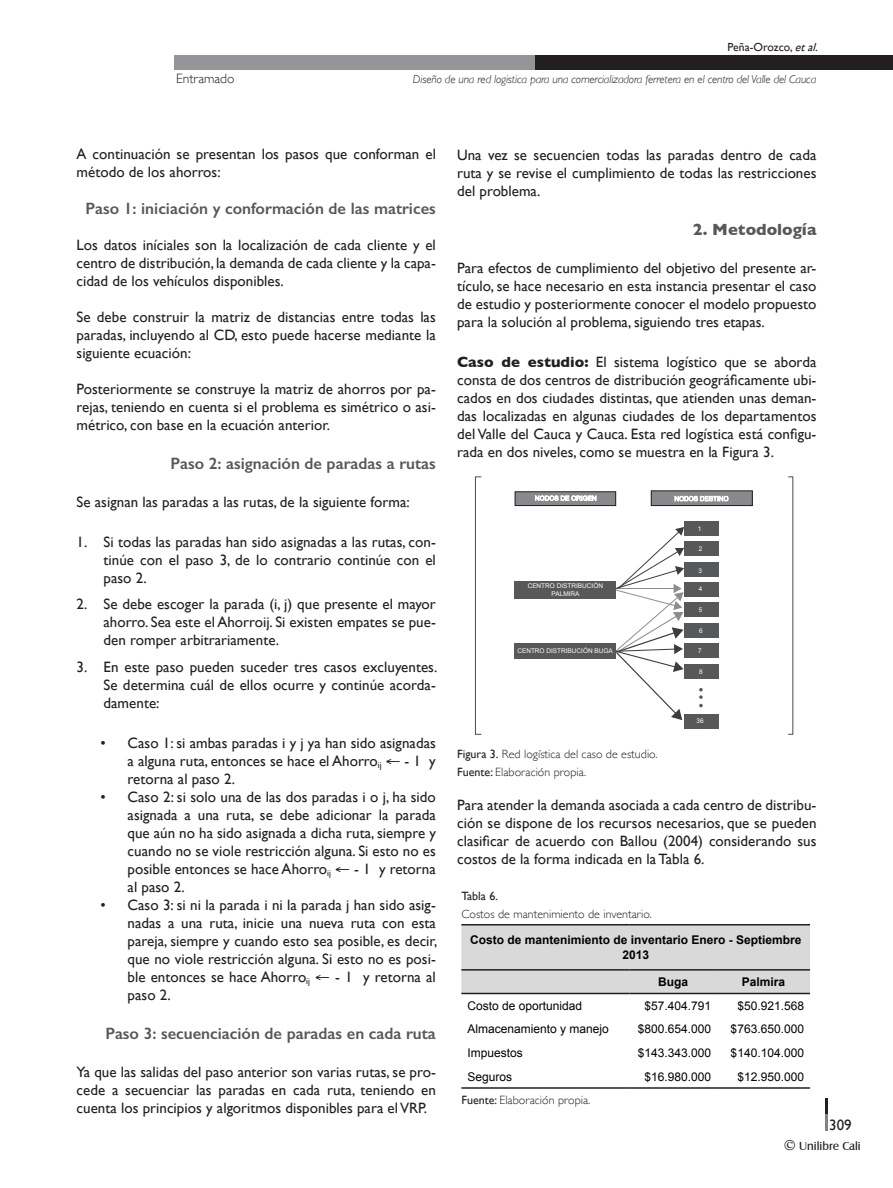
<style>
.page{position:relative;width:893px;height:1188px;background:#fff}
.page>*{position:absolute;margin:0;border:0;box-sizing:border-box;transform-origin:0 0}
.List_Paragraph{font:600 16.5px "Gill Sans";color:#57585a}
.t1{font:700 16.5px "Gill Sans";color:#57585a}
.CUERPO_DE_TEXTO_NUEV{font:15px/18px "Gill Sans";color:#231f20;text-align:justify}
.t2{font:300 13.5px "Gill Sans";color:#231f20}
.t3{font:12px "Arial";color:#000}
.CUERPO_DE_TEXTO_NUEV-2{font:300 12px "Gill Sans";color:#231f20}
.t4{font:700 12px/14.4px "Arial";color:#000;text-align:center}
.t5{font:12px "Castle T";color:#231f20}
.CUERPO_DE_TEXTO_NUEV-3{font:12px "Gill Sans";color:#231f20}
.t6{font:italic 300 11.7px "Gill Sans";letter-spacing:-.01em;color:#231f20}
.t7{font:11.7px "Gill Sans";color:#231f20}
.t8{font:6.45px/7.8px "Arial";color:#fff;text-align:center}
.s1{font-style:italic}
.s2{font-weight:700}
.s3{font-weight:400}
.s4{font-family:"Goudy Old Style T";font-weight:700;font-size:15px}
</style>
<div class="page">
<div style="left:174px;top:55px;width:361px;height:15px;background:#939598"></div>
<div style="left:535px;top:55px;width:358px;height:15px;background:#231f20"></div>
<svg style="left:825px;top:1099px;width:2px;height:31px"></svg>
<div style="left:461px;top:926px;width:349px;height:67px;background:#d9d9d9"></div>
<hr style="left:461px;top:924px;width:168px;height:2px;background:#231f20">
<hr style="left:629px;top:924px;width:88px;height:2px;background:#231f20">
<hr style="left:717px;top:924px;width:93px;height:2px;background:#231f20">
<hr style="left:461px;top:969px;width:168px;height:2px;background:#231f20">
<hr style="left:629px;top:969px;width:88px;height:2px;background:#231f20">
<hr style="left:717px;top:969px;width:93px;height:2px;background:#231f20">
<hr style="left:461px;top:993px;width:168px;height:1px;background:#231f20">
<hr style="left:629px;top:993px;width:88px;height:1px;background:#231f20">
<hr style="left:717px;top:993px;width:93px;height:1px;background:#231f20">
<hr style="left:461px;top:1087px;width:168px;height:2px;background:#231f20">
<hr style="left:629px;top:1087px;width:88px;height:2px;background:#231f20">
<hr style="left:717px;top:1087px;width:93px;height:2px;background:#231f20">
<div style="left:515px;top:492px;width:101px;height:14px;background:#87898c"></div>
<div style="left:515px;top:491px;width:101px;height:15px;border:1px solid #231f20"></div>
<div style="left:651px;top:491px;width:101px;height:15px;background:#87898c"></div>
<div style="left:651px;top:490px;width:102px;height:16px;border:1px solid #231f20"></div>
<div style="left:514px;top:581px;width:102px;height:17px;background:#57585a"></div>
<div style="left:514px;top:643px;width:102px;height:15px;background:#57585a"></div>
<div style="left:684px;top:521px;width:34px;height:15px;background:#57585a"></div>
<div style="left:684px;top:541px;width:34px;height:15px;background:#57585a"></div>
<div style="left:684px;top:562px;width:34px;height:15px;background:#57585a"></div>
<div style="left:684px;top:582px;width:34px;height:15px;background:#57585a"></div>
<div style="left:684px;top:602px;width:34px;height:15px;background:#57585a"></div>
<div style="left:684px;top:623px;width:34px;height:15px;background:#57585a"></div>
<div style="left:684px;top:643px;width:34px;height:15px;background:#57585a"></div>
<div style="left:684px;top:664px;width:34px;height:15px;background:#57585a"></div>
<svg style="left:534px;top:492px;width:63px;height:9px"></svg>
<svg style="left:674px;top:495px;width:55px;height:7px"></svg>
<div style="left:684px;top:714px;width:34px;height:15px;background:#57585a"></div>
<svg style="left:699px;top:688px;width:4px;height:19px"></svg>
<svg style="left:614px;top:527px;width:70px;height:193px"></svg>
<div style="left:475px;top:477px;width:7px;height:258px;border:1px solid #4b4c4d"></div>
<p class="t2" style="left:176px;top:68px;width:60px">Entramado</p>
<p class="t7" style="left:728px;top:41px;width:95px">Peña-Orozco, <span class="s1">etal.</span></p>
<p class="t6" style="left:413px;top:72px;width:405px">Diseño de una red logistica para una comercializadora ferretera en el centro del Valle del Cauca</p>
<p class="CUERPO_DE_TEXTO_NUEV" style="left:77px;top:144px;width:361px">A continuación se presentan los pasos que conforman el método de los ahorros:</p>
<p class="List_Paragraph" style="left:86px;top:198px;width:352px">Paso 1: iniciación y conformación de las matrices</p>
<p class="CUERPO_DE_TEXTO_NUEV" style="left:77px;top:236px;width:361px">Los datos iníciales son la localización de cada cliente y el centro de distribución, la demanda de cada cliente y la capa&shy;cidad de los vehículos disponibles.</p>
<p class="CUERPO_DE_TEXTO_NUEV" style="left:77px;top:308px;width:361px">Se debe construir la matriz de distancias entre todas las paradas, incluyendo al CD, esto puede hacerse mediante la siguiente ecuación:</p>
<p class="CUERPO_DE_TEXTO_NUEV" style="left:77px;top:380px;width:361px">Posteriormente se construye la matriz de ahorros por pa&shy;rejas, teniendo en cuenta si el problema es simétrico o asi&shy;métrico, con base en la ecuación anterior.</p>
<p class="List_Paragraph" style="left:170px;top:453px;width:267px">Paso 2: asignación de paradas a rutas</p>
<p class="CUERPO_DE_TEXTO_NUEV" style="left:77px;top:492px;width:335px">Se asignan las paradas a las rutas, de la siguiente forma:</p>
<p class="CUERPO_DE_TEXTO_NUEV" style="left:104px;top:533px;width:334px;text-indent:-27px">1. Si todas las paradas han sido asignadas a las rutas, con&shy;tinúe con el paso 3, de lo contrario continúe con el paso 2.</p>
<p class="CUERPO_DE_TEXTO_NUEV" style="left:104px;top:595px;width:334px;text-indent:-27px">2. Se debe escoger la parada (i, j) que presente el mayor ahorro. Sea este el Ahorroij. Si existen empates se pue&shy;den romper arbitrariamente.</p>
<p class="CUERPO_DE_TEXTO_NUEV" style="left:104px;top:658px;width:335px;text-indent:-27px">3. En este paso pueden suceder tres casos excluyentes.<br>Se determina cuál de ellos ocurre y continúe acorda&shy;damente:</p>
<p class="CUERPO_DE_TEXTO_NUEV" style="left:128px;top:734px;width:310px;text-indent:-27px">• Caso 1: si ambas paradas i y j ya han sido asignadas a alguna ruta, entonces se hace el Ahorro<sub>ij</sub> ← - 1 y retorna al paso 2.</p>
<p class="CUERPO_DE_TEXTO_NUEV" style="left:128px;top:788px;width:310px;text-indent:-27px">• Caso 2: si solo una de las dos paradas i o j, ha sido asignada a una ruta, se debe adicionar la parada que aún no ha sido asignada a dicha ruta, siempre y cuando no se viole restricción alguna. Si esto no es posible entonces se hace Ahorro<sub>ij</sub> ← - 1 y retorna al paso 2.</p>
<p class="CUERPO_DE_TEXTO_NUEV" style="left:128px;top:896px;width:311px;text-indent:-27px">• Caso 3: si ni la parada i ni la parada j han sido asig&shy;nadas a una ruta, inicie una nueva ruta con esta pareja, siempre y cuando esto sea posible, es decir, que no viole restricción alguna. Si esto no es posi&shy;ble entonces se hace Ahorro<sub>ij</sub> ← - 1 y retorna al paso 2.</p>
<p class="List_Paragraph" style="left:105px;top:1023px;width:332px">Paso 3: secuenciación de paradas en cada ruta</p>
<p class="CUERPO_DE_TEXTO_NUEV" style="left:77px;top:1062px;width:361px">Ya que las salidas del paso anterior son varias rutas, se pro&shy;cede a secuenciar las paradas en cada ruta, teniendo en cuenta los principios y algoritmos disponibles para el VRP.</p>
<p class="CUERPO_DE_TEXTO_NUEV" style="left:457px;top:145px;width:361px">Una vez se secuencien todas las paradas dentro de cada ruta y se revise el cumplimiento de todas las restricciones del problema.</p>
<p class="t1" style="left:693px;top:217px;width:125px">2. Metodología</p>
<p class="CUERPO_DE_TEXTO_NUEV" style="left:457px;top:259px;width:361px">Para efectos de cumplimiento del objetivo del presente ar&shy;tículo, se hace necesario en esta instancia presentar el caso de estudio y posteriormente conocer el modelo propuesto para la solución al problema, siguiendo tres etapas.</p>
<p class="CUERPO_DE_TEXTO_NUEV" style="left:457px;top:352px;width:361px"><span class="s2">Caso de estudio:</span> El sistema logístico que se aborda consta de dos centros de distribución geográficamente ubi&shy;cados en dos ciudades distintas, que atienden unas deman&shy;das localizadas en algunas ciudades de los departamentos del Valle del Cauca y Cauca. Esta red logística está configu&shy;rada en dos niveles, como se muestra en la Figura 3.</p>
<p class="t8" style="left:528px;top:582px;width:77px">CENTRO DISTRIBUCIÓN<br>PALMIRA</p>
<p class="t8" style="left:517px;top:647px;width:97px">CENTRO DISTRIBUCIÓN BUGA</p>
<p class="t8" style="left:698px;top:524px;width:5px">1</p>
<p class="t8" style="left:699px;top:545px;width:5px">2</p>
<p class="t8" style="left:698px;top:566px;width:5px">3</p>
<p class="t8" style="left:699px;top:585px;width:5px">4</p>
<p class="t8" style="left:699px;top:606px;width:5px">5</p>
<p class="t8" style="left:699px;top:627px;width:5px">6</p>
<p class="t8" style="left:698px;top:647px;width:5px">7</p>
<p class="t8" style="left:699px;top:668px;width:5px">8</p>
<p class="t8" style="left:696px;top:717px;width:9px">36</p>
<p class="CUERPO_DE_TEXTO_NUEV-2" style="left:457px;top:744px;width:202px"><span class="s3">Figura 3.</span> Red logística del caso de estudio.</p>
<p class="CUERPO_DE_TEXTO_NUEV-2" style="left:457px;top:762px;width:131px"><span class="s3">Fuente:</span> Elaboración propia.</p>
<p class="CUERPO_DE_TEXTO_NUEV" style="left:457px;top:796px;width:361px">Para atender la demanda asociada a cada centro de distribu&shy;ción se dispone de los recursos necesarios, que se pueden clasificar de acuerdo con Ballou (2004) considerando sus costos de la forma indicada en la Tabla 6.</p>
<p class="CUERPO_DE_TEXTO_NUEV-3" style="left:461px;top:889px;width:38px">Tabla 6.</p>
<p class="CUERPO_DE_TEXTO_NUEV-2" style="left:461px;top:905px;width:192px">Costos de mantenimiento de inventario.</p>
<p class="t4" style="left:470px;top:933px;width:333px">Costo de mantenimiento de inventario Enero - Septiembre<br>2013</p>
<p class="t4" style="left:658px;top:975px;width:31px">Buga</p>
<p class="t4" style="left:742px;top:975px;width:45px">Palmira</p>
<p class="t3" style="left:467px;top:998px;width:116px">Costo de oportunidad</p>
<p class="t3" style="left:644px;top:998px;width:68px">$57.404.791</p>
<p class="t3" style="left:737px;top:998px;width:68px">$50.921.568</p>
<p class="t3" style="left:467px;top:1021px;width:143px">Almacenamiento y manejo</p>
<p class="t3" style="left:638px;top:1021px;width:75px">$800.654.000</p>
<p class="t3" style="left:731px;top:1021px;width:75px">$763.650.000</p>
<p class="t3" style="left:467px;top:1045px;width:57px">Impuestos</p>
<p class="t3" style="left:638px;top:1045px;width:75px">$143.343.000</p>
<p class="t3" style="left:731px;top:1045px;width:75px">$140.104.000</p>
<p class="t3" style="left:467px;top:1068px;width:46px">Seguros</p>
<p class="t3" style="left:644px;top:1068px;width:68px">$16.980.000</p>
<p class="t3" style="left:737px;top:1068px;width:68px">$12.950.000</p>
<p class="CUERPO_DE_TEXTO_NUEV-2" style="left:461px;top:1090px;width:131px"><span class="s3">Fuente:</span> Elaboración propia.</p>
<p class="CUERPO_DE_TEXTO_NUEV" style="left:829px;top:1116px;width:24px">309</p>
<p class="t5" style="left:784px;top:1139px;width:78px"><span class="s4">©</span> Unilibre Cali</p>
</div>
